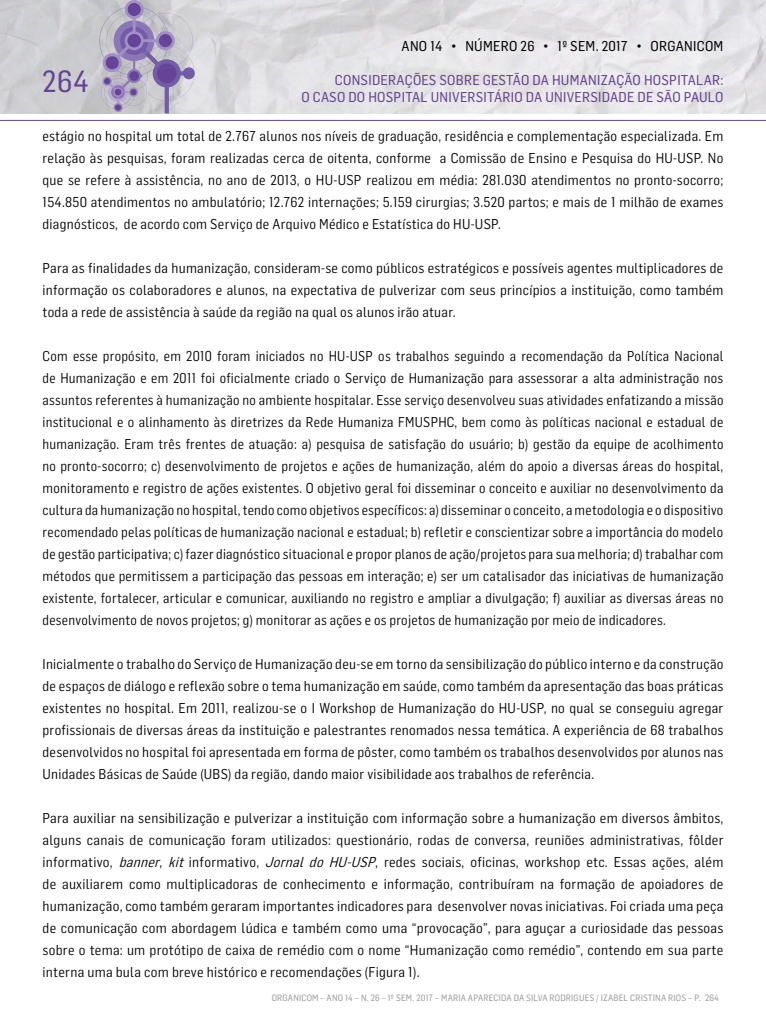
<style>
.page{position:relative;width:766px;height:1021px;background:#fff}
.page>*{position:absolute;margin:0;border:0;box-sizing:border-box;transform-origin:0 0}
.t1{font:30px "Flama Semicondensed Basic";color:#634393}
.t2{font:14px/22px "Flama Semicondensed";letter-spacing:.02em;color:#000;text-align:justify}
.t3{font:14px/16.8px "Flama Semicondensed Basic";letter-spacing:.02em;color:#634393;text-align:right}
.t4{font:14px "Flama Semicondensed Basic";letter-spacing:.02em;color:#000}
.t5{font:9px "Flama Semicondensed Basic";letter-spacing:.02em;color:#9c9b9a}
.s1{font-style:italic}
</style>
<div class="page">
<img style="left:0;top:0;width:765px;height:113px">
<hr style="left:0;top:120px;width:765px;height:1px;background:#634393">
<svg style="left:99px;top:0;width:96px;height:113px;background:#b0a7c2"></svg>
<p class="t4" style="left:401px;top:37px;width:323px">ANO 14 • NÚMERO 26 • 1º SEM. 2017 • ORGANICOM</p>
<p class="t3" style="left:301px;top:71px;width:423px">CONSIDERAÇÕES SOBRE GESTÃO DA HUMANIZAÇÃO HOSPITALAR:<br>O CASO DO HOSPITAL UNIVERSITÁRIO DA UNIVERSIDADE DE SÃO PAULO</p>
<h1 class="t1" style="left:43px;top:62px;width:48px">264</h1>
<p class="t2" style="left:43px;top:124px;width:682px">estágio no hospital um total de 2.767 alunos nos níveis de graduação, residência e complementação especializada. Em relação às pesquisas, foram realizadas cerca de oitenta, conforme a Comissão de Ensino e Pesquisa do HU-USP. No que se refere à assistência, no ano de 2013, o HU-USP realizou em média: 281.030 atendimentos no pronto-socorro; 154.850 atendimentos no ambulatório; 12.762 internações; 5.159 cirurgias; 3.520 partos; e mais de 1 milhão de exames diagnósticos, de acordo com Serviço de Arquivo Médico e Estatística do HU-USP.</p>
<p class="t2" style="left:43px;top:256px;width:682px">Para as finalidades da humanização, consideram-se como públicos estratégicos e possíveis agentes multiplicadores de informação os colaboradores e alunos, na expectativa de pulverizar com seus princípios a instituição, como também toda a rede de assistência à saúde da região na qual os alunos irão atuar.</p>
<p class="t2" style="left:43px;top:344px;width:682px">Com esse propósito, em 2010 foram iniciados no HU-USP os trabalhos seguindo a recomendação da Política Nacional de Humanização e em 2011 foi oficialmente criado o Serviço de Humanização para assessorar a alta administração nos assuntos referentes à humanização no ambiente hospitalar. Esse serviço desenvolveu suas atividades enfatizando a missão institucional e o alinhamento às diretrizes da Rede Humaniza FMUSPHC, bem como às políticas nacional e estadual de humanização. Eram três frentes de atuação: a) pesquisa de satisfação do usuário; b) gestão da equipe de acolhimento no pronto-socorro; c) desenvolvimento de projetos e ações de humanização, além do apoio a diversas áreas do hospital, monitoramento e registro de ações existentes. O objetivo geral foi disseminar o conceito e auxiliar no desenvolvimento da cultura da humanização no hospital, tendo como objetivos específicos: a) disseminar o conceito, a metodologia e o dispositivo recomendado pelas políticas de humanização nacional e estadual; b) refletir e conscientizar sobre a importância do modelo de gestão participativa; c) fazer diagnóstico situacional e propor planos de ação/projetos para sua melhoria; d) trabalhar com métodos que permitissem a participação das pessoas em interação; e) ser um catalisador das iniciativas de humanização existente, fortalecer, articular e comunicar, auxiliando no registro e ampliar a divulgação; f) auxiliar as diversas áreas no desenvolvimento de novos projetos; g) monitorar as ações e os projetos de humanização por meio de indicadores.</p>
<p class="t2" style="left:43px;top:652px;width:682px">Inicialmente o trabalho do Serviço de Humanização deu-se em torno da sensibilização do público interno e da construção de espaços de diálogo e reflexão sobre o tema humanização em saúde, como também da apresentação das boas práticas existentes no hospital. Em 2011, realizou-se o I Workshop de Humanização do HU-USP, no qual se conseguiu agregar profissionais de diversas áreas da instituição e palestrantes renomados nessa temática. A experiência de 68 trabalhos desenvolvidos no hospital foi apresentada em forma de pôster, como também os trabalhos desenvolvidos por alunos nas Unidades Básicas de Saúde (UBS) da região, dando maior visibilidade aos trabalhos de referência.</p>
<p class="t2" style="left:43px;top:806px;width:682px">Para auxiliar na sensibilização e pulverizar a instituição com informação sobre a humanização em diversos âmbitos, alguns canais de comunicação foram utilizados: questionário, rodas de conversa, reuniões administrativas, fôlder informativo, <span class="s1">banner</span>, <span class="s1">kit</span> informativo, <span class="s1">Jornal do HU-USP</span>, redes sociais, oficinas, workshop etc. Essas ações, além de auxiliarem como multiplicadoras de conhecimento e informação, contribuíram na formação de apoiadores de humanização, como também geraram importantes indicadores para desenvolver novas iniciativas. Foi criada uma peça de comunicação com abordagem lúdica e também como uma “provocação”, para aguçar a curiosidade das pessoas sobre o tema: um protótipo de caixa de remédio com o nome “Humanização como remédio”, contendo em sua parte interna uma bula com breve histórico e recomendações (Figura 1).</p>
<p class="t5" style="left:272px;top:992px;width:448px">ORGANICOM – ANO 14 – N. 26 – 1º SEM. 2017 – MARIA APARECIDA DA SILVA RODRIGUES / IZABEL CRISTINA RIOS – P. 264</p>
</div>
